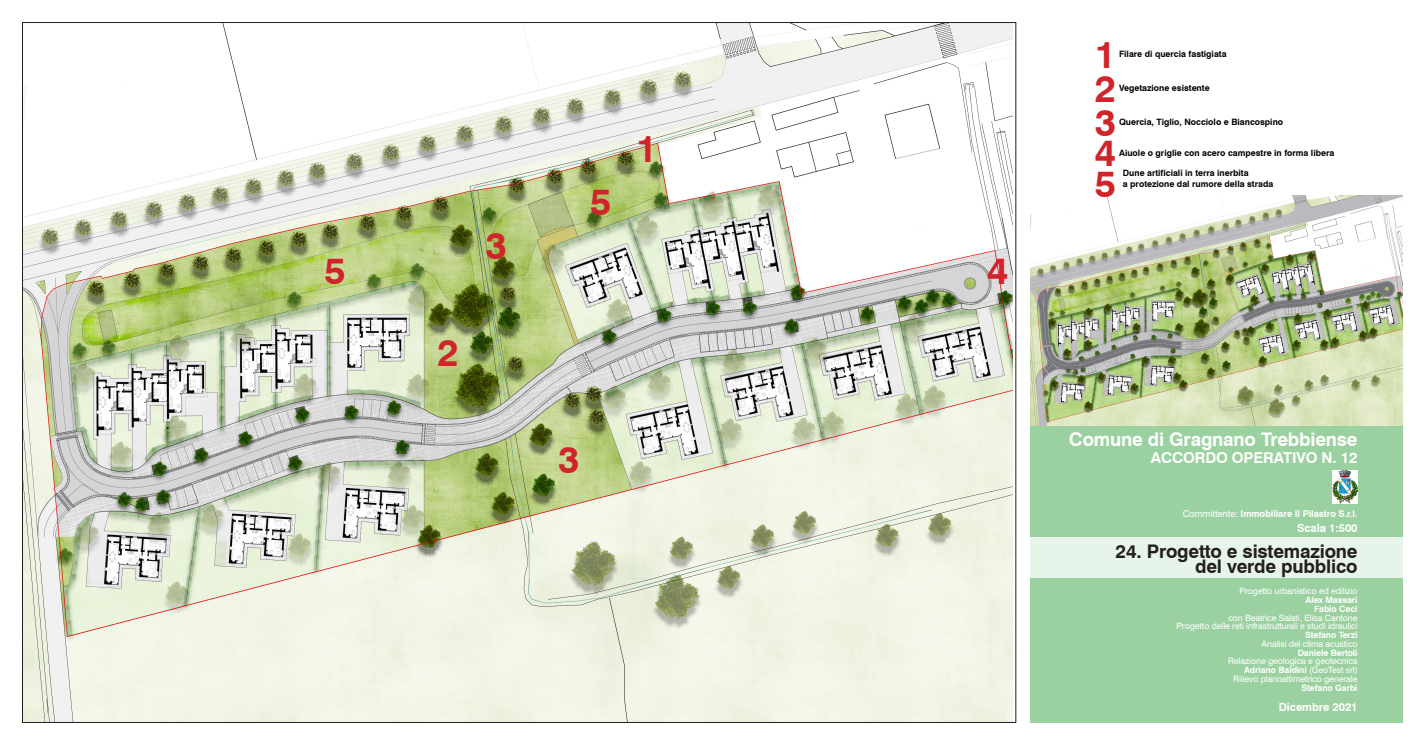
<style>
.page{position:relative;width:1425px;height:745px;background:#fff}
.page>*{position:absolute;margin:0;border:0;box-sizing:border-box;transform-origin:0 0}
.t1{font:700 37.5px/33.8px "Swiss 721 BT";color:#d1232a;text-align:justify}
.t2{font:700 18.75px/15px "Swiss 721 BT";letter-spacing:-.01em;color:#231f20;text-align:right}
.t3{font:700 18.75px "Swiss 721 BT";letter-spacing:-.01em;color:#fff}
.t4{font:700 15px "Swiss 721 BT";letter-spacing:-.01em;color:#fff}
.t5{font:700 11.25px "Swiss 721 BT";letter-spacing:-.01em;color:#fff}
.t6{font:700 9.38px "Swiss 721 BT";letter-spacing:-.01em;color:#fff}
.t7{font:8.75px/8.8px "Swiss 721 BT";letter-spacing:-.01em;color:#fff;text-align:right}
.t8{font:700 8.75px/10.5px "Swiss 721 BT";color:#000}
.t9{font:700 8.75px/8.8px "Swiss 721 BT";letter-spacing:-.01em;color:#fff;text-align:right}
.s1{font-weight:400}
.s2{font-weight:700}
</style>
<div class="page">
<img style="left:24px;top:24px;width:988px;height:696px">
<div style="left:1030px;top:425px;width:372px;height:297px;background:#9bd1a1"></div>
<div style="left:1030px;top:537px;width:372px;height:41px;background:#e7f4e9"></div>
<img style="left:1030px;top:195px;width:372px;height:230px">
<img style="left:1332px;top:470px;width:25px;height:33px">
<h1 class="t1" style="left:324px;top:253px;width:23px">5</h1>
<h1 class="t1" style="left:485px;top:228px;width:23px">3</h1>
<h1 class="t1" style="left:437px;top:336px;width:23px">2</h1>
<h1 class="t1" style="left:590px;top:184px;width:23px">5</h1>
<h1 class="t1" style="left:636px;top:131px;width:23px">1</h1>
<h1 class="t1" style="left:558px;top:442px;width:23px">3</h1>
<h1 class="t1" style="left:987px;top:253px;width:23px">4</h1>
<h1 class="t1" style="left:1095px;top:37px;width:23px">1<br>2<br>3</h1>
<h1 class="t1" style="left:1095px;top:137px;width:23px;line-height:30.7px">4<br>5</h1>
<p class="t8" style="left:1119px;top:49px;width:109px">Filare di quercia fastigiata</p>
<p class="t8" style="left:1119px;top:83px;width:92px">Vegetazione esistente</p>
<p class="t8" style="left:1119px;top:116px;width:166px">Quercia, Tiglio, Nocciolo e Biancospino</p>
<p class="t8" style="left:1119px;top:147px;width:217px">Aiuole o griglie con acero campestre in forma libera</p>
<p class="t8" style="left:1122px;top:167px;width:152px">Dune artificiali in terra inerbita<br>a protezione dal rumore della strada</p>
<h2 class="t3" style="left:1069px;top:428px;width:290px">Comune di Gragnano Trebbiense</h2>
<h3 class="t4" style="left:1150px;top:448px;width:208px">ACCORDO OPERATIVO N. 12</h3>
<p class="t6" style="left:1182px;top:507px;width:176px"><span class="s1">Committente:</span> Immobiliare Il Pilastro S.r.l.</p>
<p class="t5" style="left:1297px;top:521px;width:62px">Scala 1:500</p>
<h2 class="t2" style="left:1115px;top:543px;width:244px">24. Progetto e sistemazione del verde pubblico</h2>
<p class="t7" style="left:1239px;top:586px;width:120px">Progetto urbanistico ed edilizio</p>
<p class="t9" style="left:1305px;top:595px;width:54px">Alex Massari<br>Fabio Ceci</p>
<p class="t7" style="left:1176px;top:612px;width:183px">con Beatrice Salati, Elisa Cantone<br>Progetto delle reti infrastrutturali e studi idraulici</p>
<p class="t9" style="left:1304px;top:630px;width:54px">Stefano Terzi</p>
<p class="t7" style="left:1261px;top:638px;width:97px">Analisi del clima acustico</p>
<p class="t9" style="left:1297px;top:647px;width:61px">Daniele Bertoli</p>
<p class="t7" style="left:1228px;top:656px;width:131px">Relazione geologica e geotecnica<br><span class="s2">Adriano Baldini</span> (GeoTest srl)<br>Rilievo planoaltimetrico generale</p>
<p class="t9" style="left:1301px;top:682px;width:58px">Stefano Garbi</p>
<p class="t5" style="left:1278px;top:699px;width:80px">Dicembre 2021</p>
</div>
